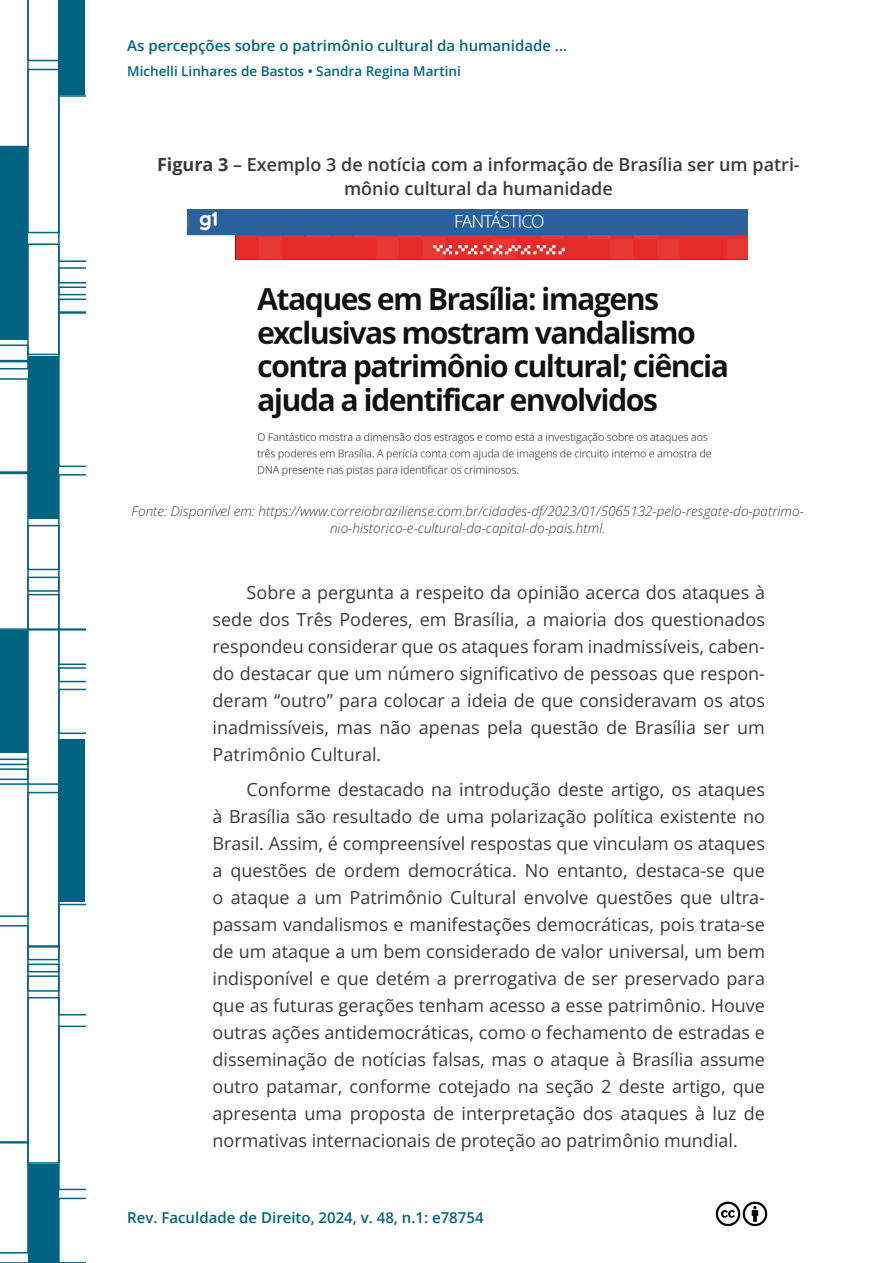
<style>
.page{position:relative;width:893px;height:1263px;background:#fff}
.page>*{position:absolute;margin:0;border:0;box-sizing:border-box;transform-origin:0 0}
.t1{font:18px/27px "Open Sans";color:#3c3b3b;text-align:justify}
.t2{font:600 18px/24px "Open Sans";color:#3c3b3b;text-align:center}
.t3{font:600 15px "Open Sans";color:#006382}
.t4{font:italic 300 13.5px/16.2px "Open Sans";color:#3c3b3b;text-align:center}
.t5{font:600 13.5px "Open Sans";color:#006382}
.s1{font-weight:700}
</style>
<div class="page">
<svg style="left:0;top:0;width:85px;height:1263px"></svg>
<svg style="left:715px;top:1201px;width:53px;height:26px"></svg>
<img style="left:188px;top:209px;width:560px;height:268px">
<p class="t3" style="left:127px;top:35px;width:442px">As percepções sobre o patrimônio cultural da humanidade ...</p>
<p class="t5" style="left:127px;top:62px;width:335px">Michelli Linhares de Bastos • Sandra Regina Martini</p>
<p class="t2" style="left:157px;top:152px;width:644px"><span class="s1">Figura 3</span> – Exemplo 3 de notícia com a informação de Brasília ser um patri&shy;mônio cultural da humanidade</p>
<p class="t4" style="left:132px;top:503px;width:674px">Fonte: Disponível em: https://www.correiobraziliense.com.br/cidades-df/2023/01/5065132-pelo-resgate-do-patrimo&shy;nio-historico-e-cultural-da-capital-do-pais.html.</p>
<p class="t1" style="left:213px;top:578px;width:554px;text-indent:34px">Sobre a pergunta a respeito da opinião acerca dos ataques à sede dos Três Poderes, em Brasília, a maioria dos questionados respondeu considerar que os ataques foram inadmissíveis, caben&shy;do destacar que um número significativo de pessoas que respon&shy;deram “outro” para colocar a ideia de que consideravam os atos inadmissíveis, mas não apenas pela questão de Brasília ser um Patrimônio Cultural.</p>
<p class="t1" style="left:213px;top:776px;width:554px;text-indent:34px">Conforme destacado na introdução deste artigo, os ataques à Brasília são resultado de uma polarização política existente no Brasil. Assim, é compreensível respostas que vinculam os ataques a questões de ordem democrática. No entanto, destaca-se que o ataque a um Patrimônio Cultural envolve questões que ultra&shy;passam vandalismos e manifestações democráticas, pois trata-se de um ataque a um bem considerado de valor universal, um bem indisponível e que detém a prerrogativa de ser preservado para que as futuras gerações tenham acesso a esse patrimônio. Houve outras ações antidemocráticas, como o fechamento de estradas e disseminação de notícias falsas, mas o ataque à Brasília assume outro patamar, conforme cotejado na seção 2 deste artigo, que apresenta uma proposta de interpretação dos ataques à luz de normativas internacionais de proteção ao patrimônio mundial.</p>
<p class="t3" style="left:127px;top:1208px;width:358px">Rev. Faculdade de Direito, 2024, v. 48, n.1: e78754</p>
</div>
